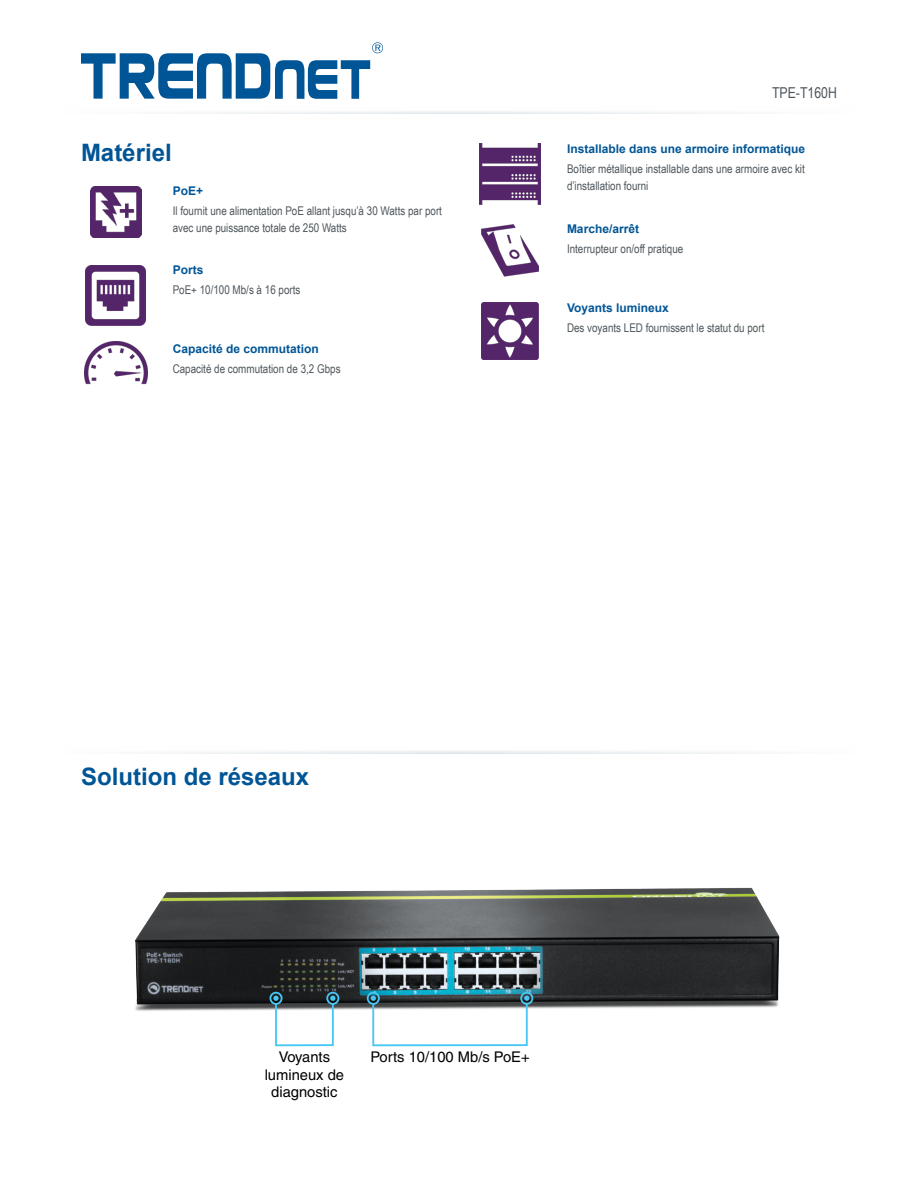
<style>
.page{position:relative;width:918px;height:1188px;background:#fff}
.page>*{position:absolute;margin:0;border:0;box-sizing:border-box;transform-origin:0 0}
.t1{font:700 24px "Arial";color:#005596}
.t2{font:15px "Arial Narrow";color:#4d555b}
.t3{font:14.7px/17.7px "Helvetica";color:#000;text-align:center}
.t4{font:12px/16.5px "Arial Narrow";color:#4d555b}
.t5{font:700 12px "Arial";color:#005596}
</style>
<div class="page">
<svg style="left:170px;top:111px;width:579px;height:3px"></svg>
<svg style="left:81px;top:42px;width:302px;height:57px"></svg>
<img style="left:479px;top:143px;width:62px;height:62px">
<img style="left:481px;top:225px;width:58px;height:52px">
<img style="left:481px;top:302px;width:58px;height:58px">
<img style="left:84px;top:342px;width:63px;height:43px">
<img style="left:86px;top:266px;width:60px;height:60px">
<img style="left:90px;top:187px;width:51px;height:51px">
<img style="left:135px;top:887px;width:645px;height:160px">
<div style="left:372px;top:1003px;width:156px;height:43px;border:2px solid #46c7f4"></div>
<div style="left:520px;top:992px;width:13px;height:13px;border:2px solid #46c7f4;border-radius:50%"></div>
<svg style="left:524px;top:996px;width:5px;height:5px"></svg>
<div style="left:367px;top:992px;width:13px;height:13px;border:2px solid #46c7f4;border-radius:50%"></div>
<svg style="left:371px;top:996px;width:5px;height:5px"></svg>
<div style="left:275px;top:1003px;width:59px;height:43px;border:2px solid #46c7f4"></div>
<div style="left:326px;top:992px;width:13px;height:13px;border:2px solid #46c7f4;border-radius:50%"></div>
<svg style="left:330px;top:996px;width:5px;height:5px"></svg>
<div style="left:269px;top:992px;width:14px;height:13px;border:2px solid #46c7f4;border-radius:50%"></div>
<svg style="left:273px;top:996px;width:6px;height:5px"></svg>
<h1 class="t1" style="left:81px;top:136px;width:92px">Matériel</h1>
<p class="t5" style="left:173px;top:183px;width:32px">PoE+</p>
<p class="t4" style="left:173px;top:202px;width:271px">Il fournit une alimentation PoE allant jusqu’à 30 Watts par port avec une puissance totale de 250 Watts</p>
<p class="t5" style="left:173px;top:262px;width:32px">Ports</p>
<p class="t4" style="left:173px;top:281px;width:129px">PoE+ 10/100 Mb/s à 16 ports</p>
<p class="t5" style="left:173px;top:341px;width:148px">Capacité de commutation</p>
<p class="t4" style="left:173px;top:360px;width:169px">Capacité de commutation de 3,2 Gbps</p>
<p class="t2" style="left:772px;top:81px;width:66px">TPE-T160H</p>
<p class="t5" style="left:567px;top:141px;width:240px">Installable dans une armoire informatique</p>
<p class="t4" style="left:567px;top:160px;width:239px">Boîtier métallique installable dans une armoire avec kit d’installation fourni</p>
<p class="t5" style="left:567px;top:221px;width:74px">Marche/arrêt</p>
<p class="t4" style="left:567px;top:240px;width:118px">Interrupteur on/off pratique</p>
<p class="t5" style="left:567px;top:300px;width:103px">Voyants lumineux</p>
<p class="t4" style="left:567px;top:319px;width:199px">Des voyants LED fournissent le statut du port</p>
<h1 class="t1" style="left:81px;top:761px;width:230px">Solution de réseaux</h1>
<p class="t3" style="left:265px;top:1048px;width:81px">Voyants lumineux de diagnostic</p>
<p class="t3" style="left:370px;top:1048px;width:161px">Ports 10/100 Mb/s PoE+</p>
</div>
